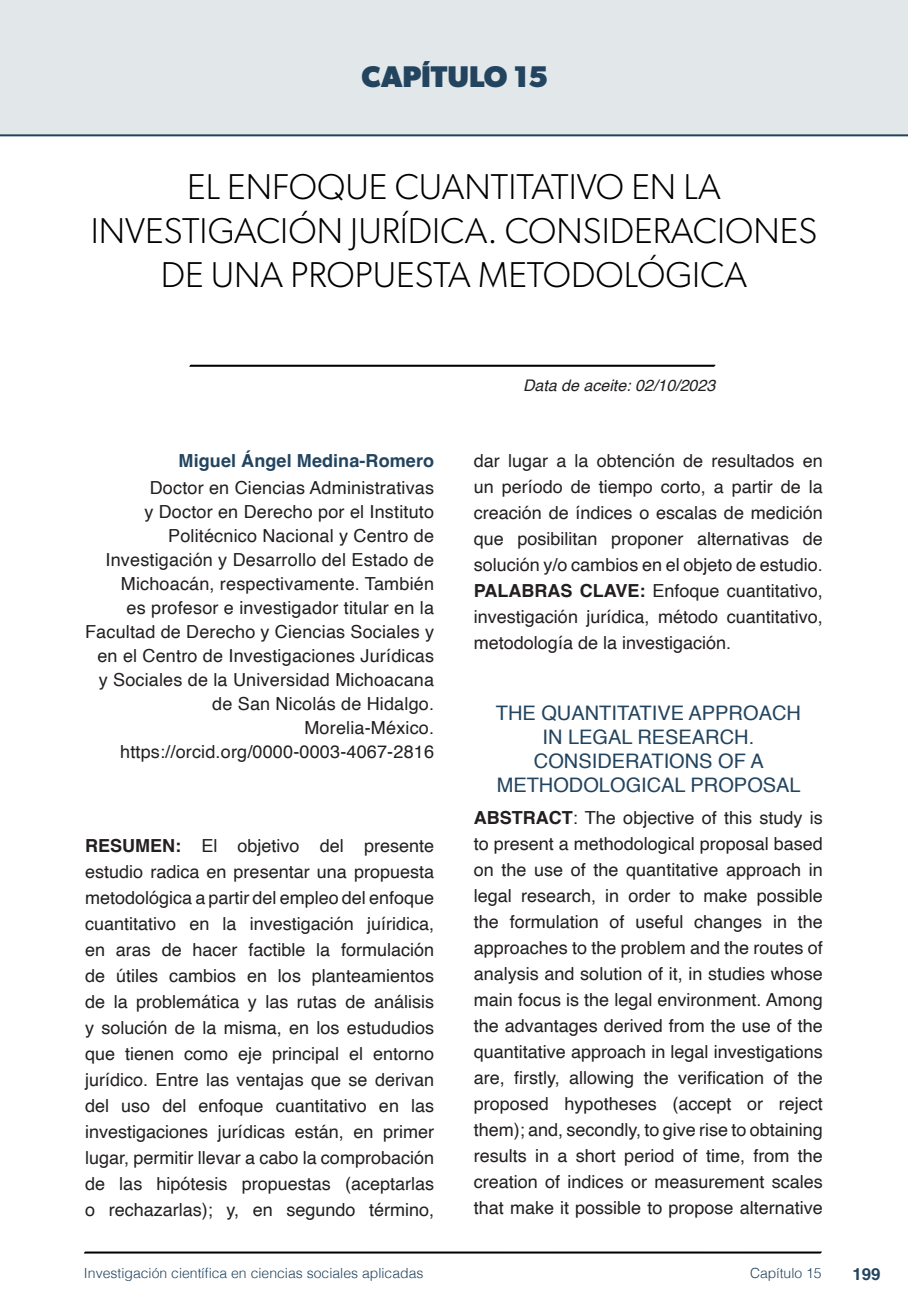
<style>
.page{position:relative;width:908px;height:1304px;background:#fff}
.page>*{position:absolute;margin:0;border:0;box-sizing:border-box;transform-origin:0 0}
.t1{font:300 36px/44px "Gibson";color:#000;text-align:center}
.t2{font:700 30px "Gibson";color:#23445f}
.t3{font:20px/24px "Helvetica";color:#23445f;text-align:center}
.t4{font:18px/26px "Helvetica";letter-spacing:.01em;color:#231f20;text-align:justify}
.t5{font:700 18px "Helvetica";letter-spacing:.005em;color:#23445f}
.t6{font:700 16.8px "Helvetica";color:#23445f}
.t7{font:italic 16px "Helvetica";color:#231f20}
.t8{font:300 14px "Helvetica";color:#23445f}
.s1{font-weight:700}
</style>
<div class="page">
<svg style="left:84px;top:1251px;width:737px;height:3px;background:#515151"></svg>
<svg style="left:189px;top:364px;width:526px;height:3px;background:#4f4f4f"></svg>
<div style="left:0;top:0;width:907px;height:136px;background:#e2e7e9"></div>
<div style="left:44px;top:72px;width:68px;height:61px;background:#e2e7e9"></div>
<h2 class="t2" style="left:361px;top:58px;width:188px">CAPÍTULO 15</h2>
<h1 class="t1" style="left:91px;top:164px;width:727px">EL ENFOQUE CUANTITATIVO EN LA<br>INVESTIGACIÓN JURÍDICA. CONSIDERACIONES<br>DE UNA PROPUESTA METODOLÓGICA</h1>
<p class="t5" style="left:178px;top:450px;width:257px">Miguel Ángel Medina-Romero</p>
<p class="t4" style="left:85px;top:477px;width:350px;line-height:24px;text-align:right">Doctor en Ciencias Administrativas<br>y Doctor en Derecho por el Instituto Politécnico Nacional y Centro de Investigación y Desarrollo del Estado de Michoacán, respectivamente. También<br>es profesor e investigador titular en la Facultad de Derecho y Ciencias Sociales y en el Centro de Investigaciones Jurídicas y Sociales de la Universidad Michoacana de San Nicolás de Hidalgo.<br>Morelia-México. https://orcid.org/0000-0003-4067-2816</p>
<p class="t4" style="left:85px;top:834px;width:350px"><span class="s1">RESUMEN:</span> El objetivo del presente estudio radica en presentar una propuesta metodológica a partir del empleo del enfoque cuantitativo en la investigación juíridica, en aras de hacer factible la formulación de útiles cambios en los planteamientos de la problemática y las rutas de análisis y solución de la misma, en los estududios que tienen como eje principal el entorno jurídico. Entre las ventajas que se derivan del uso del enfoque cuantitativo en las investigaciones jurídicas están, en primer lugar, permitir llevar a cabo la comprobación de las hipótesis propuestas (aceptarlas o rechazarlas); y, en segundo término,</p>
<p class="t7" style="left:523px;top:373px;width:194px">Data de aceite: 02/10/2023</p>
<p class="t4" style="left:473px;top:448px;width:350px">dar lugar a la obtención de resultados en un período de tiempo corto, a partir de la creación de índices o escalas de medición que posibilitan proponer alternativas de solución y/o cambios en el objeto de estudio.<br><span class="s1">PALABRAS CLAVE:</span> Enfoque cuantitativo, investigación jurídica, método cuantitativo, metodología de la investigación.</p>
<p class="t3" style="left:495px;top:702px;width:306px">THE QUANTITATIVE APPROACH<br>IN LEGAL RESEARCH.<br>CONSIDERATIONS OF A<br>METHODOLOGICAL PROPOSAL</p>
<p class="t4" style="left:473px;top:805px;width:350px"><span class="s1">ABSTRACT</span>: The objective of this study is to present a methodological proposal based on the use of the quantitative approach in legal research, in order to make possible the formulation of useful changes in the approaches to the problem and the routes of analysis and solution of it, in studies whose main focus is the legal environment. Among the advantages derived from the use of the quantitative approach in legal investigations are, firstly, allowing the verification of the proposed hypotheses (accept or reject them); and, secondly, to give rise to obtaining results in a short period of time, from the creation of indices or measurement scales that make it possible to propose alternative</p>
<p class="t8" style="left:84px;top:1261px;width:341px">Investigación científica en ciencias sociales aplicadas</p>
<p class="t8" style="left:749px;top:1261px;width:73px">Capítulo 15</p>
<p class="t6" style="left:851px;top:1264px;width:30px">199</p>
</div>
